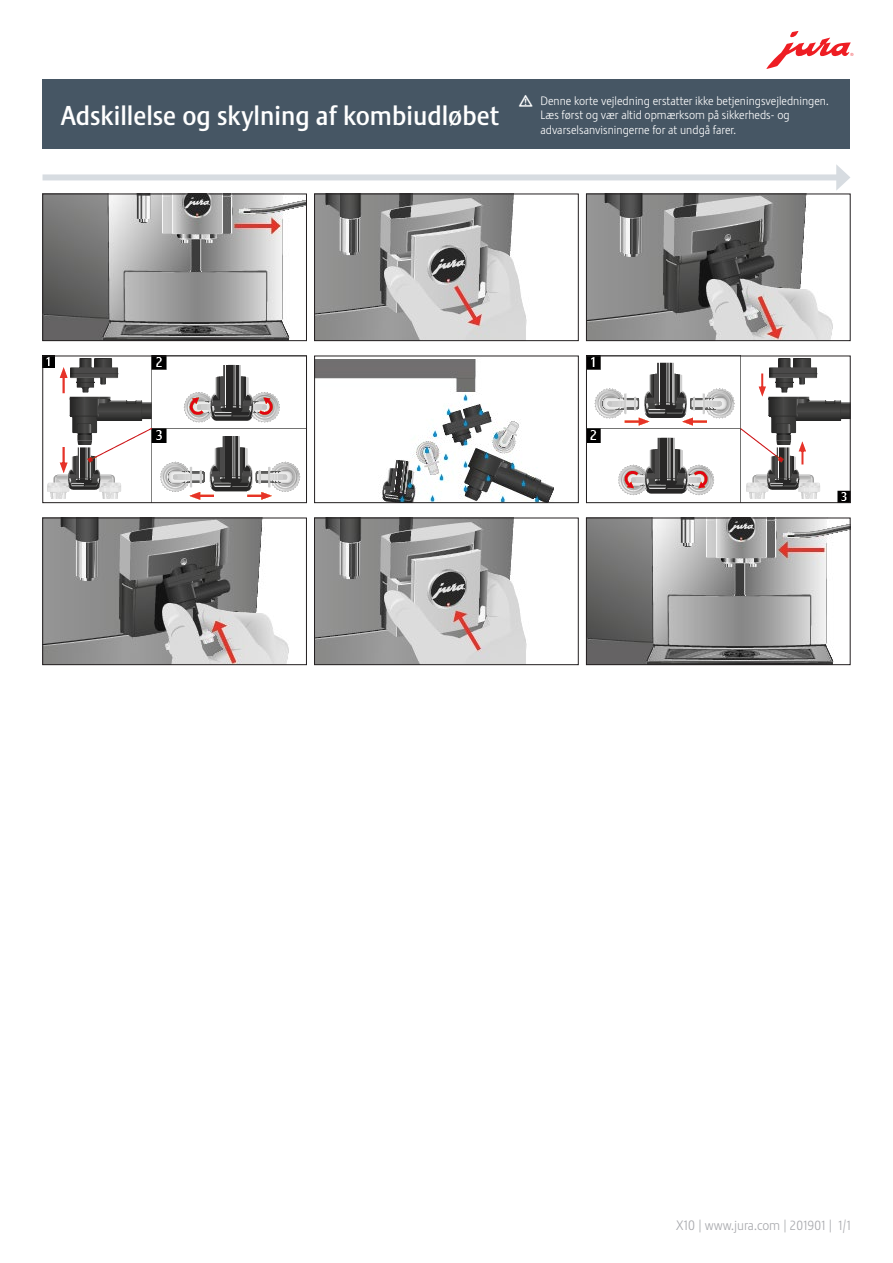
<style>
.page{position:relative;width:893px;height:1263px;background:#fff}
.page>*{position:absolute;margin:0;border:0;box-sizing:border-box;transform-origin:0 0}
.t1{font:27px "Stalemate Pro 2 J Medium";color:#fff}
.t2{font:13.5px "Stalemate Pro 2 J Light";color:#a8a9ad}
.t3{font:12px/14.4px "Stalemate Pro 2 J Light";color:#fff}
.s1{font-family:"Jura Pict 2006"}
.s2{font-size:13.2px}
</style>
<div class="page">
<div style="left:43px;top:80px;width:807px;height:69px;background:#465664"></div>
<svg style="left:766px;top:31px;width:87px;height:38px"></svg>
<div style="left:43px;top:174px;width:798px;height:6px;background:#d7dce1"></div>
<svg style="left:836px;top:164px;width:14px;height:26px"></svg>
<img style="left:44px;top:196px;width:261px;height:143px">
<div style="left:42px;top:194px;width:265px;height:147px;border:1px solid #231f20"></div>
<img style="left:45px;top:358px;width:260px;height:143px">
<div style="left:43px;top:356px;width:264px;height:147px;border:1px solid #231f20"></div>
<img style="left:44px;top:520px;width:245px;height:143px">
<div style="left:42px;top:518px;width:265px;height:147px;border:1px solid #231f20"></div>
<img style="left:316px;top:196px;width:211px;height:143px">
<div style="left:314px;top:194px;width:264px;height:147px;border:1px solid #231f20"></div>
<img style="left:316px;top:359px;width:238px;height:142px">
<div style="left:314px;top:356px;width:265px;height:147px;border:1px solid #231f20"></div>
<img style="left:316px;top:520px;width:211px;height:143px">
<div style="left:314px;top:518px;width:264px;height:147px;border:1px solid #231f20"></div>
<img style="left:588px;top:196px;width:245px;height:143px">
<div style="left:586px;top:194px;width:264px;height:147px;border:1px solid #231f20"></div>
<img style="left:588px;top:358px;width:260px;height:143px">
<div style="left:586px;top:356px;width:264px;height:147px;border:1px solid #231f20"></div>
<img style="left:588px;top:520px;width:260px;height:143px">
<div style="left:586px;top:518px;width:264px;height:147px;border:1px solid #231f20"></div>
<h1 class="t1" style="left:61px;top:99px;width:440px">Adskillelse og skylning af kombiudløbet</h1>
<p class="t3" style="left:540px;top:94px;width:290px;text-indent:-21px"><span class="s1">J</span> Denne korte vejledning erstatter ikke betjeningsvejledningen.<br>Læs først og vær altid opmærksom på sikkerheds- og advarselsanvisningerne for at undgå farer.</p>
<p class="t2" style="left:676px;top:1217px;width:176px">X10 | www.jura.com | <span class="s2">201901</span> | <span class="s2">1</span>/<span class="s2">1</span></p>
</div>
